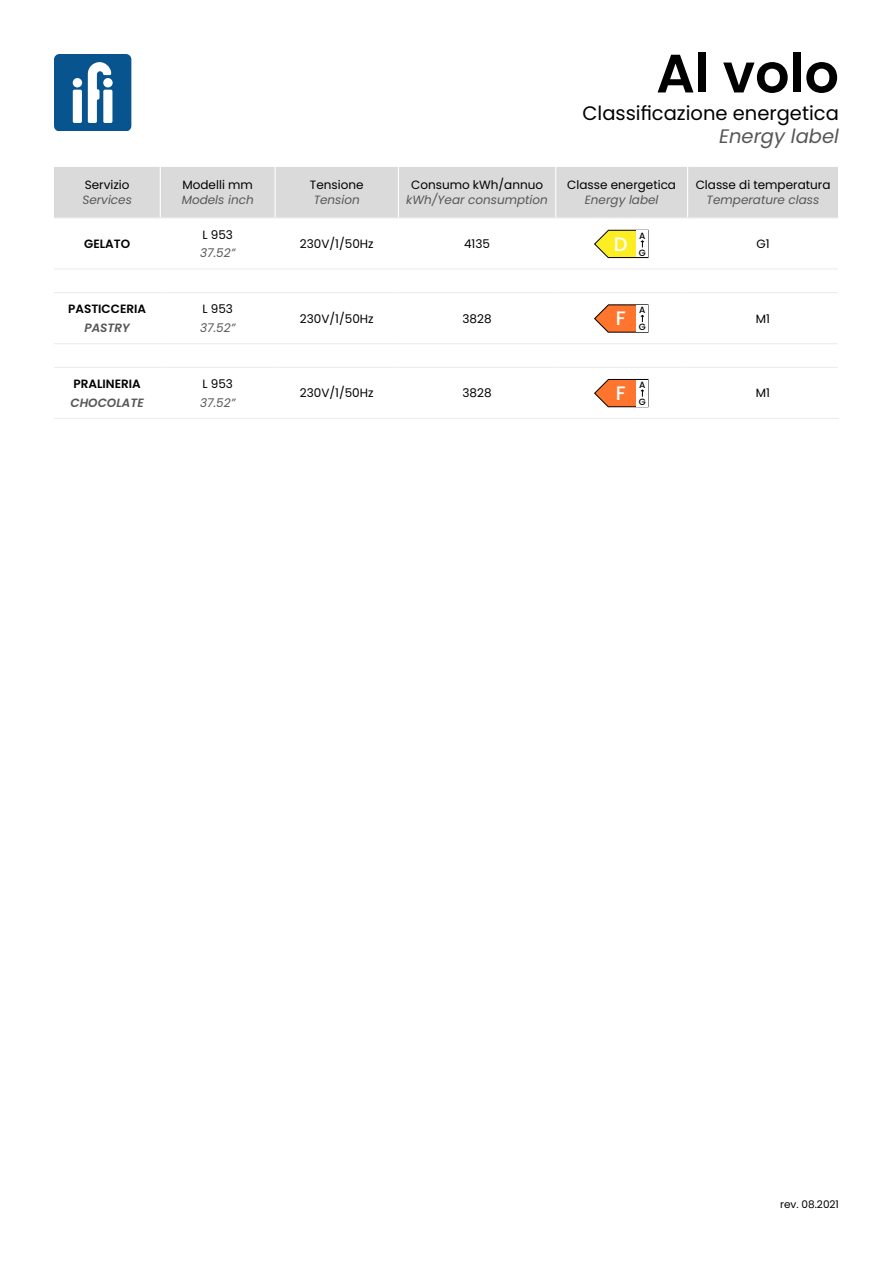
<style>
.page{position:relative;width:893px;height:1263px;background:#fff}
.page>*{position:absolute;margin:0;border:0;box-sizing:border-box;transform-origin:0 0}
.t1{font:600 54px "Poppins";color:#000}
.t2{font:19.5px "Poppins";color:#000}
.t3{font:italic 19.5px "Poppins";color:#575756}
.t4{font:500 19.5px "Poppins";color:#fff}
.t5{font:12px "Poppins";color:#000}
.t6{font:italic 12px "Poppins";color:#575756}
.t7{font:600 12px "Poppins";color:#000}
.t8{font:italic 600 12px "Poppins";color:#575756}
.t9{font:10.5px "Poppins";color:#000}
.t10{font:500 9.15px/17px "Poppins";color:#000}
</style>
<div class="page">
<div style="left:54px;top:54px;width:77px;height:77px;background:#07548e;border-radius:5px"></div>
<div style="left:73px;top:90px;width:9px;height:33px;background:#fff;border-radius:2px"></div>
<div style="left:73px;top:78px;width:9px;height:9px;background:#fff;border-radius:50%"></div>
<div style="left:103px;top:90px;width:9px;height:33px;background:#fff;border-radius:2px"></div>
<svg style="left:88px;top:62px;width:23px;height:61px"></svg>
<div style="left:54px;top:167px;width:784px;height:50px;background:#dadada"></div>
<hr style="left:160px;top:167px;width:1px;height:50px;background:#fff">
<hr style="left:275px;top:167px;width:1px;height:50px;background:#fff">
<hr style="left:398px;top:167px;width:1px;height:50px;background:#fff">
<hr style="left:555px;top:167px;width:1px;height:50px;background:#fff">
<hr style="left:687px;top:167px;width:1px;height:50px;background:#fff">
<hr style="left:54px;top:268px;width:106px;height:1px;background:#ededed">
<hr style="left:398px;top:268px;width:158px;height:1px;background:#ededed">
<hr style="left:556px;top:268px;width:132px;height:1px;background:#ededed">
<hr style="left:688px;top:268px;width:150px;height:1px;background:#ededed">
<hr style="left:54px;top:292px;width:106px;height:1px;background:#ededed">
<hr style="left:398px;top:292px;width:158px;height:1px;background:#ededed">
<hr style="left:556px;top:292px;width:132px;height:1px;background:#ededed">
<hr style="left:688px;top:292px;width:150px;height:1px;background:#ededed">
<hr style="left:54px;top:343px;width:106px;height:1px;background:#ededed">
<hr style="left:398px;top:343px;width:158px;height:1px;background:#ededed">
<hr style="left:556px;top:343px;width:132px;height:1px;background:#ededed">
<hr style="left:688px;top:343px;width:150px;height:1px;background:#ededed">
<hr style="left:54px;top:367px;width:106px;height:1px;background:#ededed">
<hr style="left:398px;top:367px;width:158px;height:1px;background:#ededed">
<hr style="left:556px;top:367px;width:132px;height:1px;background:#ededed">
<hr style="left:688px;top:367px;width:150px;height:1px;background:#ededed">
<hr style="left:160px;top:268px;width:115px;height:1px;background:#ededed">
<hr style="left:275px;top:268px;width:123px;height:1px;background:#ededed">
<hr style="left:160px;top:292px;width:115px;height:1px;background:#ededed">
<hr style="left:275px;top:292px;width:123px;height:1px;background:#ededed">
<hr style="left:275px;top:343px;width:123px;height:1px;background:#ededed">
<hr style="left:275px;top:367px;width:123px;height:1px;background:#ededed">
<hr style="left:160px;top:343px;width:115px;height:1px;background:#ededed">
<hr style="left:160px;top:367px;width:115px;height:1px;background:#ededed">
<hr style="left:54px;top:217px;width:106px;height:1px;background:#ededed">
<hr style="left:160px;top:217px;width:115px;height:1px;background:#ededed">
<hr style="left:275px;top:217px;width:123px;height:1px;background:#ededed">
<hr style="left:398px;top:217px;width:158px;height:1px;background:#ededed">
<hr style="left:556px;top:217px;width:132px;height:1px;background:#ededed">
<hr style="left:688px;top:217px;width:150px;height:1px;background:#ededed">
<hr style="left:54px;top:418px;width:106px;height:1px;background:#ededed">
<hr style="left:160px;top:418px;width:115px;height:1px;background:#ededed">
<hr style="left:275px;top:418px;width:123px;height:1px;background:#ededed">
<hr style="left:398px;top:418px;width:158px;height:1px;background:#ededed">
<hr style="left:556px;top:418px;width:132px;height:1px;background:#ededed">
<hr style="left:688px;top:418px;width:151px;height:1px;background:#ededed">
<svg style="left:594px;top:379px;width:54px;height:28px"></svg>
<svg style="left:594px;top:304px;width:54px;height:29px"></svg>
<svg style="left:594px;top:230px;width:54px;height:28px"></svg>
<h1 class="t1" style="left:656px;top:42px;width:184px">Al volo</h1>
<h2 class="t2" style="left:583px;top:101px;width:258px">Classificazione energetica</h2>
<h2 class="t3" style="left:719px;top:125px;width:121px">Energy label</h2>
<p class="t5" style="left:85px;top:178px;width:46px">Servizio</p>
<p class="t6" style="left:82px;top:193px;width:51px">Services</p>
<p class="t5" style="left:183px;top:178px;width:72px">Modelli mm</p>
<p class="t6" style="left:182px;top:193px;width:73px">Models inch</p>
<p class="t5" style="left:310px;top:178px;width:55px">Tensione</p>
<p class="t6" style="left:314px;top:193px;width:48px">Tension</p>
<p class="t5" style="left:411px;top:178px;width:133px">Consumo kWh/annuo</p>
<p class="t6" style="left:406px;top:193px;width:143px">kWh/Year consumption</p>
<p class="t5" style="left:567px;top:178px;width:110px">Classe energetica</p>
<p class="t6" style="left:585px;top:193px;width:75px">Energy label</p>
<p class="t5" style="left:696px;top:178px;width:136px">Classe di temperatura</p>
<p class="t6" style="left:707px;top:193px;width:114px">Temperature class</p>
<p class="t7" style="left:84px;top:237px;width:48px">GELATO</p>
<p class="t5" style="left:202px;top:227px;width:32px">L 953</p>
<p class="t6" style="left:200px;top:246px;width:37px">37.52”</p>
<h2 class="t4" style="left:614px;top:232px;width:15px">D</h2>
<p class="t10" style="left:639px;top:227px;width:9px">A<br>G</p>
<p class="t5" style="left:300px;top:237px;width:75px">230V/1/50Hz</p>
<p class="t5" style="left:464px;top:237px;width:27px">4135</p>
<p class="t5" style="left:756px;top:237px;width:15px">G1</p>
<p class="t7" style="left:68px;top:302px;width:79px">PASTICCERIA</p>
<p class="t8" style="left:84px;top:321px;width:47px">PASTRY</p>
<p class="t5" style="left:202px;top:302px;width:32px">L 953</p>
<p class="t6" style="left:200px;top:321px;width:37px">37.52”</p>
<h2 class="t4" style="left:616px;top:307px;width:12px">F</h2>
<p class="t10" style="left:639px;top:302px;width:9px">A<br>G</p>
<p class="t5" style="left:300px;top:311px;width:75px">230V/1/50Hz</p>
<p class="t5" style="left:463px;top:311px;width:31px">3828</p>
<p class="t5" style="left:756px;top:311px;width:16px">M1</p>
<p class="t7" style="left:74px;top:377px;width:69px">PRALINERIA</p>
<p class="t8" style="left:70px;top:396px;width:75px">CHOCOLATE</p>
<p class="t5" style="left:202px;top:377px;width:32px">L 953</p>
<p class="t6" style="left:200px;top:396px;width:37px">37.52”</p>
<p class="t10" style="left:639px;top:376px;width:9px">A<br>G</p>
<p class="t5" style="left:300px;top:386px;width:75px">230V/1/50Hz</p>
<p class="t5" style="left:462px;top:386px;width:31px">3828</p>
<h2 class="t4" style="left:616px;top:382px;width:12px">F</h2>
<p class="t5" style="left:756px;top:386px;width:16px">M1</p>
<p class="t9" style="left:780px;top:1198px;width:60px">rev. 08.2021</p>
</div>
